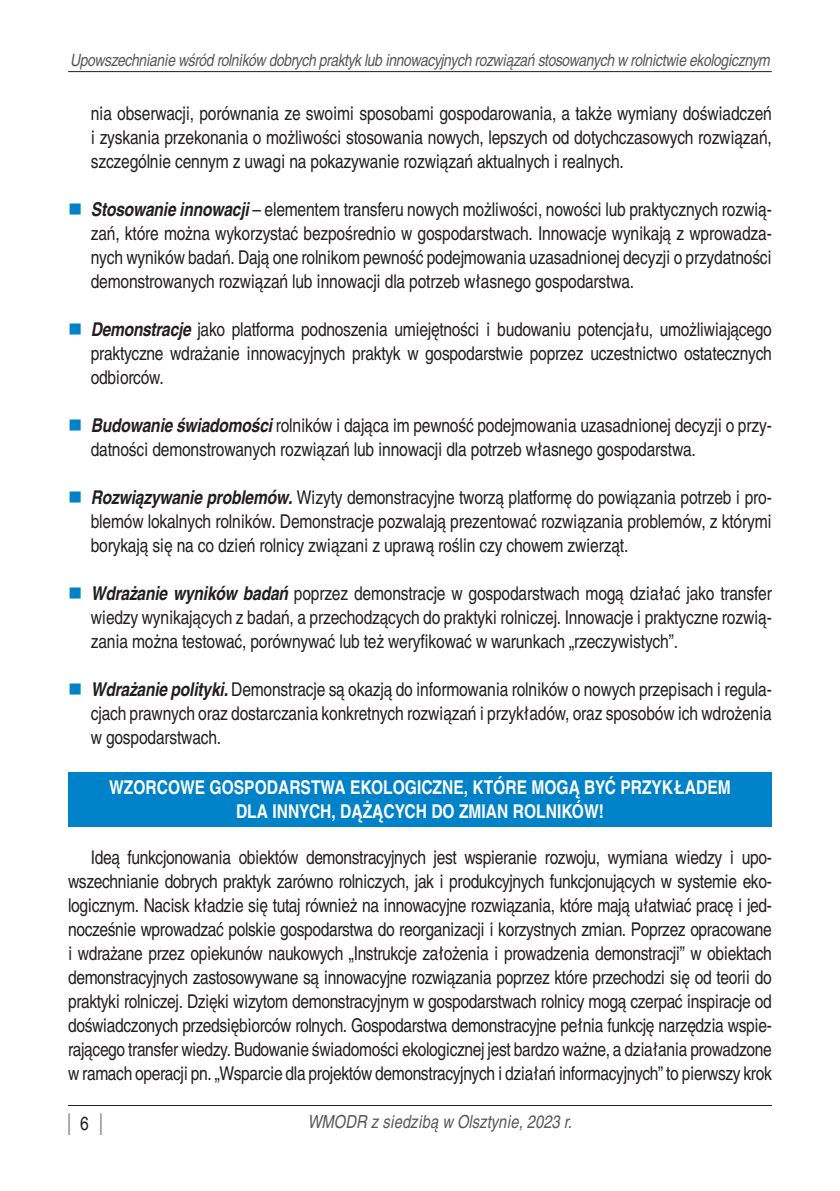
<style>
.page{position:relative;width:840px;height:1191px;background:#fff}
.page>*{position:absolute;margin:0;border:0;box-sizing:border-box;transform-origin:0 0}
.t1{font:19px/24px "Quasi Swiss Condensed";letter-spacing:-.01em;color:#231f20;text-align:justify}
.t2{font:700 19px "Quasi Swiss Condensed";color:#fff}
.t3{font:italic 18px "Quasi Swiss Condensed";color:#57585a}
.t4{font:italic 17px "Quasi Swiss Condensed";letter-spacing:-.025em;color:#57585a}
.s1{color:#0082c9}
.s2{font-weight:700;font-style:italic}
</style>
<div class="page">
<hr style="left:68px;top:71px;width:703px;height:1px;background:#231f20">
<hr style="left:68px;top:1105px;width:703px;height:1px;background:#231f20">
<hr style="left:68px;top:1113px;width:2px;height:22px;background:#a8a9ad">
<hr style="left:100px;top:1113px;width:2px;height:22px;background:#a8a9ad">
<div style="left:68px;top:772px;width:703px;height:30px;background:#0082c9"></div>
<div style="left:68px;top:796px;width:703px;height:30px;background:#0082c9"></div>
<p class="t4" style="left:70px;top:50px;width:700px">Upowszechnianie wśród rolników dobrych praktyk lub innowacyjnych rozwiązań stosowanych w rolnictwie ekologicznym</p>
<p class="t1" style="left:91px;top:102px;width:682px">nia obserwacji, porównania ze swoimi sposobami gospodarowania, a także wymiany doświadczeń i zyskania przekonania o możliwości stosowania nowych, lepszych od dotychczasowych rozwiązań, szczególnie cennym z uwagi na pokazywanie rozwiązań aktualnych i realnych.</p>
<p class="t1" style="left:91px;top:198px;width:682px;text-indent:-23px"><span class="s1">■</span> <span class="s2">Stosowanie innowacji</span> – elementem transferu nowych możliwości, nowości lub praktycznych rozwią&shy;zań, które można wykorzystać bezpośrednio w gospodarstwach. Innowacje wynikają z wprowadza&shy;nych wyników badań. Dają one rolnikom pewność podejmowania uzasadnionej decyzji o przydatności demonstrowanych rozwiązań lub innowacji dla potrzeb własnego gospodarstwa.</p>
<p class="t1" style="left:91px;top:318px;width:682px;text-indent:-23px"><span class="s1">■</span> <span class="s2">Demonstracje</span> jako platforma podnoszenia umiejętności i budowaniu potencjału, umożliwiającego praktyczne wdrażanie innowacyjnych praktyk w gospodarstwie poprzez uczestnictwo ostatecznych odbiorców.</p>
<p class="t1" style="left:91px;top:414px;width:682px;text-indent:-23px"><span class="s1">■</span> <span class="s2">Budowanie świadomości</span> rolników i dająca im pewność podejmowania uzasadnionej decyzji o przy&shy;datności demonstrowanych rozwiązań lub innowacji dla potrzeb własnego gospodarstwa.</p>
<p class="t1" style="left:91px;top:486px;width:682px;text-indent:-23px"><span class="s1">■</span> <span class="s2">Rozwiązywanie problemów.</span> Wizyty demonstracyjne tworzą platformę do powiązania potrzeb i pro&shy;blemów lokalnych rolników. Demonstracje pozwalają prezentować rozwiązania problemów, z którymi borykają się na co dzień rolnicy związani z uprawą roślin czy chowem zwierząt.</p>
<p class="t1" style="left:91px;top:582px;width:682px;text-indent:-23px"><span class="s1">■</span> <span class="s2">Wdrażanie wyników badań</span> poprzez demonstracje w gospodarstwach mogą działać jako transfer wiedzy wynikających z badań, a przechodzących do praktyki rolniczej. Innowacje i praktyczne rozwią&shy;zania można testować, porównywać lub też weryfikować w warunkach „rzeczywistych”.</p>
<p class="t1" style="left:91px;top:678px;width:682px;text-indent:-23px"><span class="s1">■</span> <span class="s2">Wdrażanie polityki.</span> Demonstracje są okazją do informowania rolników o nowych przepisach i regula&shy;cjach prawnych oraz dostarczania konkretnych rozwiązań i przykładów, oraz sposobów ich wdrożenia w gospodarstwach.</p>
<p class="t2" style="left:109px;top:776px;width:623px">WZORCOWE GOSPODARSTWA EKOLOGICZNE, KTÓRE MOGĄ BYĆ PRZYKŁADEM</p>
<p class="t2" style="left:236px;top:800px;width:369px">DLA INNYCH, DĄŻĄCYCH DO ZMIAN ROLNIKÓW!</p>
<p class="t1" style="left:68px;top:846px;width:705px;text-indent:23px">Ideą funkcjonowania obiektów demonstracyjnych jest wspieranie rozwoju, wymiana wiedzy i upo&shy;wszechnianie dobrych praktyk zarówno rolniczych, jak i produkcyjnych funkcjonujących w systemie eko&shy;logicznym. Nacisk kładzie się tutaj również na innowacyjne rozwiązania, które mają ułatwiać pracę i jed&shy;nocześnie wprowadzać polskie gospodarstwa do reorganizacji i korzystnych zmian. Poprzez opracowane i wdrażane przez opiekunów naukowych „Instrukcje założenia i prowadzenia demonstracji” w obiektach demonstracyjnych zastosowywane są innowacyjne rozwiązania poprzez które przechodzi się od teorii do praktyki rolniczej. Dzięki wizytom demonstracyjnym w gospodarstwach rolnicy mogą czerpać inspiracje od doświadczonych przedsiębiorców rolnych. Gospodarstwa demonstracyjne pełnia funkcję narzędzia wspie&shy;rającego transfer wiedzy. Budowanie świadomości ekologicznej jest bardzo ważne, a działania prowadzone w ramach operacji pn. „Wsparcie dla projektów demonstracyjnych i działań informacyjnych” to pierwszy krok</p>
<p class="t1" style="left:80px;top:1111px;width:10px">6</p>
<p class="t3" style="left:307px;top:1110px;width:266px">WMODR z siedzibą w Olsztynie, 2023 r.</p>
</div>
